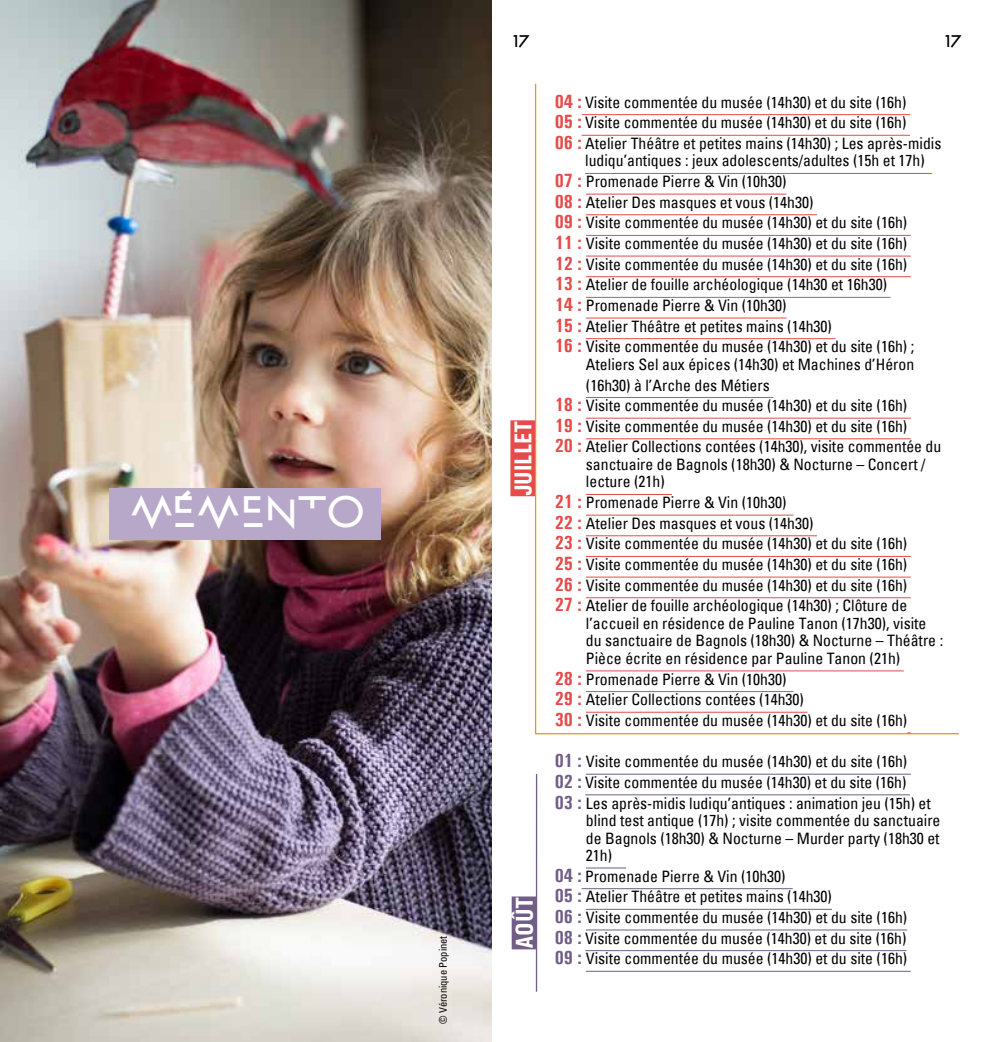
<style>
.page{position:relative;width:983px;height:1042px;background:#fff}
.page>*{position:absolute;margin:0;border:0;box-sizing:border-box;transform-origin:0 0}
.t1{font:700 38.5px "Metamorphose";color:#fff}
.t2{font:700 condensed 24.5px "Univers";color:#fff}
.t3{font:condensed 15.75px/20.7px "Univers";color:#000}
.t4{font:700 15.75px "Metamorphose";color:#000}
.t5{font:condensed 10.5px "Univers";color:#000}
.s1{font-weight:700;font-size:19.25px;color:#e64b4a}
.s2{font-weight:700;font-size:19.25px;color:#715e86}
</style>
<div class="page">
<img style="left:0;top:0;width:491px;height:1042px">
<div style="left:110px;top:488px;width:271px;height:51px;background:#b7a8c9"></div>
<svg style="left:534px;top:83px;width:425px;height:652px"></svg>
<div style="left:510px;top:420px;width:25px;height:76px;background:#e64b4a"></div>
<hr style="left:581px;top:114px;width:328px;height:1px;background:#e64b4a">
<hr style="left:581px;top:135px;width:328px;height:1px;background:#e64b4a">
<hr style="left:585px;top:173px;width:346px;height:1px;background:#e64b4a">
<hr style="left:585px;top:194px;width:201px;height:1px;background:#e64b4a">
<hr style="left:585px;top:214px;width:231px;height:1px;background:#e64b4a">
<hr style="left:585px;top:235px;width:325px;height:1px;background:#e64b4a">
<hr style="left:585px;top:256px;width:325px;height:1px;background:#e64b4a">
<hr style="left:585px;top:276px;width:325px;height:1px;background:#e64b4a">
<hr style="left:585px;top:297px;width:305px;height:1px;background:#e64b4a">
<hr style="left:585px;top:318px;width:201px;height:1px;background:#e64b4a">
<hr style="left:585px;top:338px;width:250px;height:1px;background:#e64b4a">
<hr style="left:585px;top:397px;width:188px;height:1px;background:#e64b4a">
<hr style="left:585px;top:418px;width:325px;height:1px;background:#e64b4a">
<hr style="left:585px;top:438px;width:325px;height:1px;background:#e64b4a">
<hr style="left:585px;top:494px;width:86px;height:1px;background:#e64b4a">
<hr style="left:585px;top:515px;width:208px;height:1px;background:#e64b4a">
<hr style="left:585px;top:535px;width:231px;height:1px;background:#e64b4a">
<hr style="left:585px;top:556px;width:325px;height:1px;background:#e64b4a">
<hr style="left:585px;top:577px;width:325px;height:1px;background:#e64b4a">
<hr style="left:585px;top:597px;width:325px;height:1px;background:#e64b4a">
<hr style="left:585px;top:670px;width:318px;height:1px;background:#e64b4a">
<hr style="left:585px;top:691px;width:208px;height:1px;background:#e64b4a">
<hr style="left:585px;top:712px;width:222px;height:1px;background:#e64b4a">
<hr style="left:585px;top:774px;width:325px;height:1px;background:#715e86">
<hr style="left:585px;top:794px;width:324px;height:1px;background:#715e86">
<hr style="left:585px;top:867px;width:41px;height:1px;background:#715e86">
<hr style="left:581px;top:888px;width:211px;height:1px;background:#715e86">
<hr style="left:585px;top:909px;width:246px;height:1px;background:#715e86">
<hr style="left:585px;top:929px;width:322px;height:1px;background:#715e86">
<hr style="left:585px;top:950px;width:321px;height:1px;background:#715e86">
<hr style="left:585px;top:971px;width:325px;height:1px;background:#715e86">
<hr style="left:535px;top:774px;width:2px;height:217px;background:#715e86">
<div style="left:511px;top:896px;width:25px;height:53px;background:#715e86"></div>
<h1 class="t1" style="left:130px;top:485px;width:236px">MÉMENTO</h1>
<p class="t5" style="left:436px;top:1024px;width:90px;rotate:-90deg">© Véronique Popinet</p>
<p class="t4" style="left:512px;top:30px;width:19px">17</p>
<h2 class="t2" style="left:508px;top:496px;width:77px;rotate:-90deg">JUILLET</h2>
<h2 class="t2" style="left:509px;top:949px;width:54px;rotate:-90deg">AOÛT</h2>
<p class="t4" style="left:944px;top:30px;width:19px">17</p>
<p class="t3" style="left:554px;top:91px;width:388px"><span class="s1">04 :</span> Visite commentée du musée (14h30) et du site (16h)<br><span class="s1">05 :</span> Visite commentée du musée (14h30) et du site (16h)<br><span class="s1">06 :</span> Atelier Théâtre et petites mains (14h30) ; Les après-midis</p>
<p class="t3" style="left:554px;top:150px;width:371px;text-indent:30px">ludiqu’antiques : jeux adolescents/adultes (15h et 17h)<br><span class="s1">07 :</span> Promenade Pierre &amp; Vin (10h30)<br><span class="s1">08 :</span> Atelier Des masques et vous (14h30)<br><span class="s1">09 :</span> Visite commentée du musée (14h30) et du site (16h)<br><span class="s1">11 :</span> Visite commentée du musée (14h30) et du site (16h)<br><span class="s1">12 :</span> Visite commentée du musée (14h30) et du site (16h)<br><span class="s1">13 :</span> Atelier de fouille archéologique (14h30 et 16h30)<br><span class="s1">14 :</span> Promenade Pierre &amp; Vin (10h30)<br><span class="s1">15 :</span> Atelier Théâtre et petites mains (14h30)<br><span class="s1">16 :</span> Visite commentée du musée (14h30) et du site (16h) ;</p>
<p class="t3" style="left:585px;top:354px;width:330px">Ateliers Sel aux épices (14h30) et Machines d’Héron</p>
<p class="t3" style="left:585px;top:374px;width:185px">(16h30) à l’Arche des Métiers</p>
<p class="t3" style="left:554px;top:395px;width:354px"><span class="s1">18 :</span> Visite commentée du musée (14h30) et du site (16h)</p>
<p class="t3" style="left:554px;top:416px;width:354px"><span class="s1">19 :</span> Visite commentée du musée (14h30) et du site (16h)</p>
<p class="t3" style="left:554px;top:436px;width:388px"><span class="s1">20 :</span> Atelier Collections contées (14h30), visite commentée du</p>
<p class="t3" style="left:585px;top:455px;width:341px;line-height:17.5px">sanctuaire de Bagnols (18h30) &amp; Nocturne – Concert / lecture (21h)</p>
<p class="t3" style="left:554px;top:492px;width:354px"><span class="s1">21 :</span> Promenade Pierre &amp; Vin (10h30)<br><span class="s1">22 :</span> Atelier Des masques et vous (14h30)<br><span class="s1">23 :</span> Visite commentée du musée (14h30) et du site (16h)<br><span class="s1">25 :</span> Visite commentée du musée (14h30) et du site (16h)<br><span class="s1">26 :</span> Visite commentée du musée (14h30) et du site (16h)<br><span class="s1">27 :</span> Atelier de fouille archéologique (14h30) ; Clôture de</p>
<p class="t3" style="left:585px;top:614px;width:358px;line-height:17.5px">l’accueil en résidence de Pauline Tanon (17h30), visite du sanctuaire de Bagnols (18h30) &amp; Nocturne – Théâtre :<br>Pièce écrite en résidence par Pauline Tanon (21h)</p>
<p class="t3" style="left:554px;top:668px;width:354px"><span class="s1">28 :</span> Promenade Pierre &amp; Vin (10h30)<br><span class="s1">29 :</span> Atelier Collections contées (14h30)<br><span class="s1">30 :</span> Visite commentée du musée (14h30) et du site (16h)</p>
<p class="t3" style="left:554px;top:751px;width:377px"><span class="s2">01 :</span> Visite commentée du musée (14h30) et du site (16h)<br><span class="s2">02 :</span> Visite commentée du musée (14h30) et du site (16h)<br><span class="s2">03 :</span> Les après-midis ludiqu’antiques : animation jeu (15h) et</p>
<p class="t3" style="left:585px;top:811px;width:356px;line-height:17.5px;text-align:justify">blind test antique (17h) ; visite commentée du sanctuaire de Bagnols (18h30) &amp; Nocturne – Murder party (18h30 et 21h)</p>
<p class="t3" style="left:554px;top:865px;width:354px"><span class="s2">04 :</span> Promenade Pierre &amp; Vin (10h30)<br><span class="s2">05 :</span> Atelier Théâtre et petites mains (14h30)<br><span class="s2">06 :</span> Visite commentée du musée (14h30) et du site (16h)<br><span class="s2">08 :</span> Visite commentée du musée (14h30) et du site (16h)<br><span class="s2">09 :</span> Visite commentée du musée (14h30) et du site (16h)</p>
</div>
